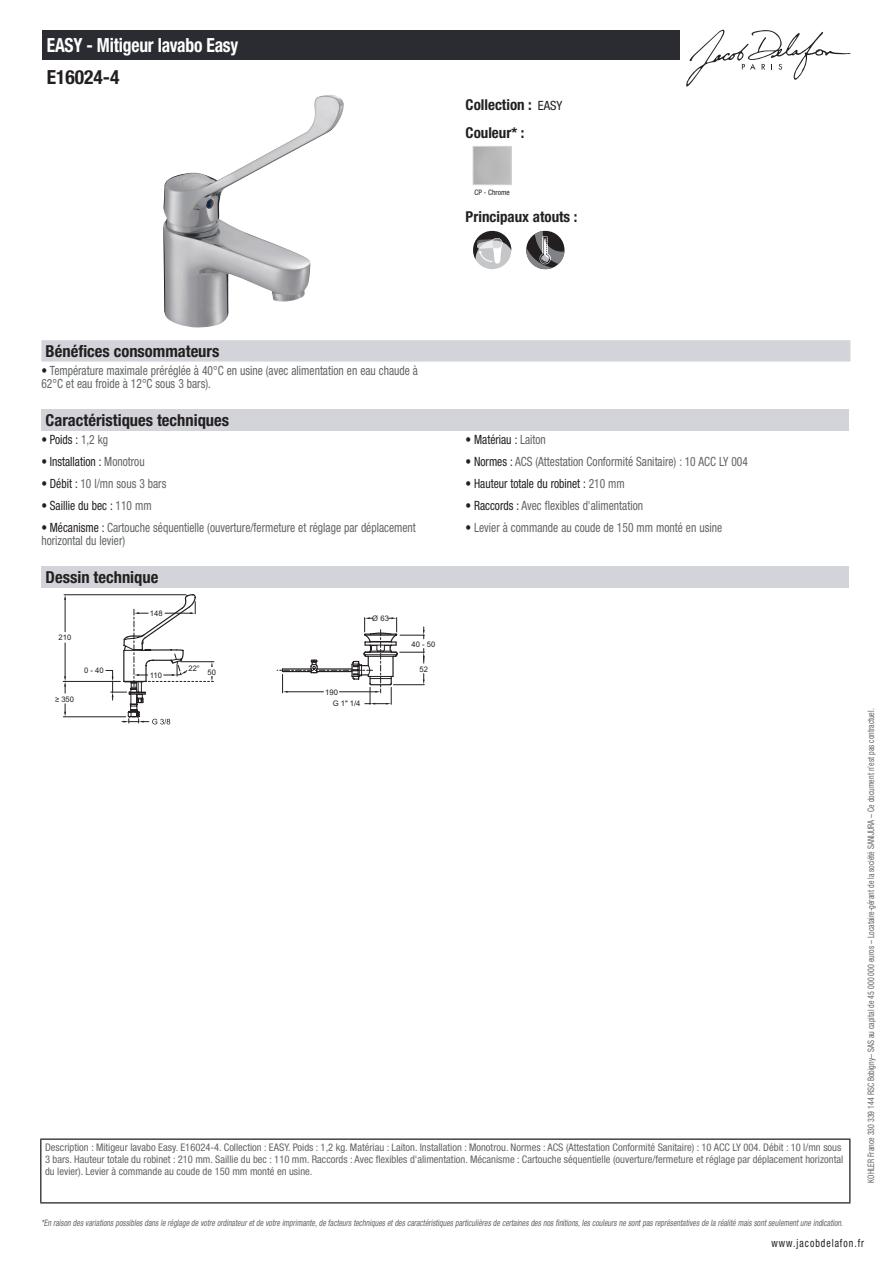
<style>
.page{position:relative;width:893px;height:1263px;background:#fff}
.page>*{position:absolute;margin:0;border:0;box-sizing:border-box;transform-origin:0 0}
.t1{font:700 condensed 19.5px "Helvetica Neue LT Std";letter-spacing:-.01em;color:#fff;scale:.9 1}
.t2{font:700 condensed 19.5px "Helvetica Neue LT Std";color:#231f20}
.t3{font:700 condensed 16.5px "Helvetica Neue LT Std";color:#231f20}
.t4{font:700 condensed 15px/27.8px "Helvetica Neue LT Std";color:#231f20}
.t5{font:condensed 12.75px/13.5px "Helvetica Neue LT Std";color:#626568;scale:.9 1}
.t6{font:condensed 12.75px "Helvetica Neue LT Std";color:#231f20;scale:.9 1}
.t7{font:condensed 11.25px "Helvetica Neue LT Std";letter-spacing:.1em;color:#231f20;scale:.87 1}
.t8{font:condensed 10.5px/12px "Helvetica Neue LT Std";color:#626568}
.t9{font:italic condensed 9px "Helvetica Neue LT Std";color:#626568;scale:.87 1}
.t10{font:condensed 9px "Helvetica Neue LT Std";color:#626568;scale:.87 1}
.t11{font:7.65px "Arial";color:#231f20}
.t12{font:condensed 7.5px "Helvetica Neue LT Std";color:#231f20}
.s1{font-weight:400;font-size:12.75px}
.s2{color:#231f20}
.s3{color:#626568}
</style>
<div class="page">
<svg style="left:686px;top:30px;width:164px;height:57px"></svg>
<img style="left:163px;top:95px;width:181px;height:233px">
<div style="left:473px;top:146px;width:39px;height:39px;border:1px solid #d3d4da"></div>
<div style="left:473px;top:231px;width:38px;height:38px;background:#c5c6c8;border-radius:50%"></div>
<svg style="left:473px;top:231px;width:38px;height:33px"></svg>
<svg style="left:526px;top:231px;width:38px;height:38px"></svg>
<div style="left:41px;top:340px;width:809px;height:22px;background:#d3d4da"></div>
<div style="left:41px;top:410px;width:808px;height:21px;background:#d3d4da"></div>
<div style="left:41px;top:566px;width:808px;height:22px;background:#d3d4da"></div>
<hr style="left:64px;top:594px;width:122px;height:1px;background:#231f20">
<hr style="left:63px;top:681px;width:57px;height:1px;background:#231f20">
<hr style="left:65px;top:598px;width:1px;height:34px;background:#231f20">
<hr style="left:65px;top:643px;width:1px;height:35px;background:#231f20">
<hr style="left:181px;top:661px;width:33px;height:1px;background:#231f20">
<hr style="left:63px;top:716px;width:63px;height:1px;background:#231f20">
<svg style="left:64px;top:676px;width:2px;height:17px"></svg>
<svg style="left:64px;top:704px;width:2px;height:13px"></svg>
<svg style="left:277px;top:617px;width:148px;height:88px"></svg>
<svg style="left:106px;top:594px;width:107px;height:130px"></svg>
<div style="left:43px;top:30px;width:637px;height:30px;background:#2a2c32"></div>
<hr style="left:40px;top:1138px;width:810px;height:2px;background:#040503">
<hr style="left:40px;top:1140px;width:1px;height:62px;background:#040503">
<hr style="left:849px;top:1140px;width:1px;height:62px;background:#040503">
<hr style="left:40px;top:1202px;width:810px;height:1px;background:#040503">
<h1 class="t1" style="left:47px;top:33px;width:214px">EASY - Mitigeur lavabo Easy</h1>
<h1 class="t2" style="left:47px;top:65px;width:74px">E16024-4</h1>
<h3 class="t4" style="left:466px;top:90px;width:98px">Collection : <span class="s1">EASY<br></span>Couleur* :</h3>
<p class="t12" style="left:474px;top:188px;width:37px">CP - Chrome</p>
<h3 class="t4" style="left:466px;top:203px;width:113px">Principaux atouts :</h3>
<h2 class="t3" style="left:46px;top:341px;width:175px">Bénéfices consommateurs</h2>
<p class="t5" style="left:41px;top:364px;width:420px"><span class="s2">•</span> Température maximale préréglée à 40°C en usine (avec alimentation en eau chaude à<br>62°C et eau froide à 12°C sous 3 bars).</p>
<h2 class="t3" style="left:46px;top:410px;width:185px">Caractéristiques techniques</h2>
<p class="t6" style="left:41px;top:432px;width:76px">• Poids : <span class="s3">1,2 kg</span></p>
<p class="t6" style="left:466px;top:432px;width:91px">• Matériau : <span class="s3">Laiton</span></p>
<p class="t6" style="left:41px;top:454px;width:116px">• Installation : <span class="s3">Monotrou</span></p>
<p class="t5" style="left:466px;top:455px;width:315px"><span class="s2">• Normes :</span> ACS (Attestation Conformité Sanitaire) : 10 ACC LY 004</p>
<p class="t5" style="left:41px;top:477px;width:140px"><span class="s2">• Débit :</span> 10 l/mn sous 3 bars</p>
<p class="t6" style="left:466px;top:476px;width:178px">• Hauteur totale du robinet : <span class="s3">210 mm</span></p>
<p class="t6" style="left:41px;top:498px;width:124px">• Saillie du bec : <span class="s3">110 mm</span></p>
<p class="t5" style="left:466px;top:498px;width:199px"><span class="s2">• Raccords :</span> Avec flexibles d'alimentation</p>
<p class="t5" style="left:41px;top:520px;width:417px"><span class="s2">• Mécanisme :</span> Cartouche séquentielle (ouverture/fermeture et réglage par déplacement horizontal du levier)</p>
<p class="t5" style="left:466px;top:520px;width:286px"><span class="s2">•</span> Levier à commande au coude de 150 mm monté en usine</p>
<h2 class="t3" style="left:46px;top:567px;width:114px">Dessin technique</h2>
<p class="t11" style="left:59px;top:633px;width:14px">210</p>
<p class="t11" style="left:55px;top:694px;width:21px">≥ 350</p>
<p class="t11" style="left:150px;top:608px;width:14px">148</p>
<p class="t11" style="left:188px;top:664px;width:13px">22°</p>
<p class="t11" style="left:84px;top:665px;width:21px">0 - 40</p>
<p class="t11" style="left:208px;top:667px;width:10px">50</p>
<p class="t11" style="left:150px;top:670px;width:14px">110</p>
<p class="t11" style="left:372px;top:614px;width:18px">Ø 63</p>
<p class="t11" style="left:325px;top:687px;width:14px">190</p>
<p class="t11" style="left:333px;top:698px;width:29px">G 1" 1/4</p>
<p class="t11" style="left:411px;top:639px;width:25px">40 - 50</p>
<p class="t11" style="left:419px;top:664px;width:10px">52</p>
<p class="t8" style="left:45px;top:1141px;width:800px">Description : Mitigeur lavabo Easy. E16024-4. Collection : EASY. Poids : 1,2 kg. Matériau : Laiton. Installation : Monotrou. Normes : ACS (Attestation Conformité Sanitaire) : 10 ACC LY 004. Débit : 10 l/mn sous<br>3 bars. Hauteur totale du robinet : 210 mm. Saillie du bec : 110 mm. Raccords : Avec flexibles d'alimentation. Mécanisme : Cartouche séquentielle (ouverture/fermeture et réglage par déplacement horizontal du levier). Levier à commande au coude de 150 mm monté en usine.</p>
<p class="t10" style="left:866px;top:1183px;width:547px;rotate:-90deg">KOHLER France 330 339 144 RSC Bobigny– SAS au capital de 45 000 000 euros – Locataire-gérant de la société SANIJURA – Ce document n’est pas contractuel.</p>
<p class="t9" style="left:41px;top:1217px;width:925px">*En raison desvariationspossiblesdansle réglage de votre ordinateuretde votre imprimante,de facteurstechniquesetdescaractéristiquesparticulièresde certainesdesnosfinitions,lescouleursne sontpasreprésentativesde la réalité maissontseulementune indication.</p>
<p class="t7" style="left:772px;top:1237px;width:108px">www.jacobdelafon.fr</p>
</div>
